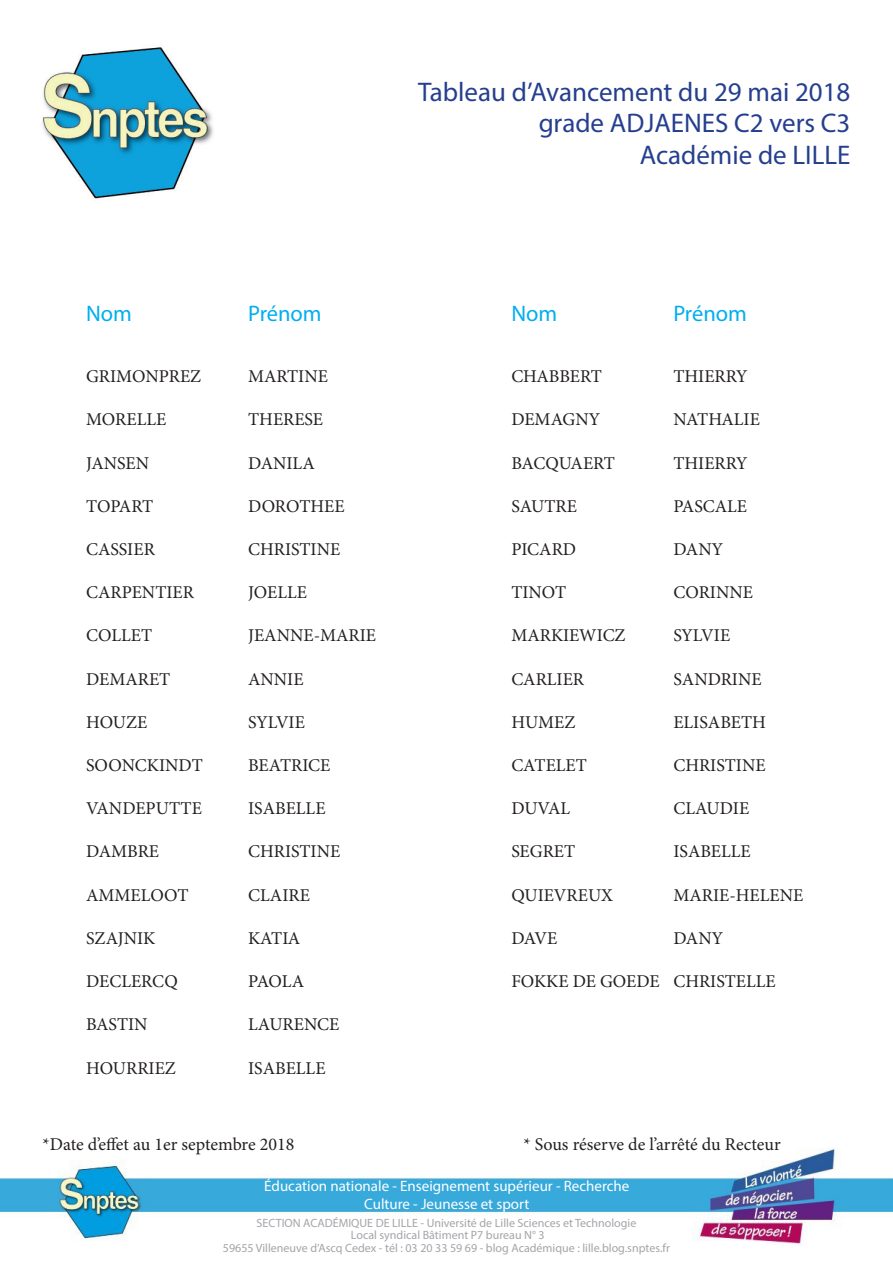
<style>
.page{position:relative;width:893px;height:1263px;background:#fff}
.page>*{position:absolute;margin:0;border:0;box-sizing:border-box;transform-origin:0 0}
.t1{font:27px "Myriad Pro";color:#253f8e}
.t2{font:22.5px "Myriad Pro";color:#00aeef}
.t3{font:18px "Minion Pro";color:#231f20}
.t4{font:15px "Myriad Pro";color:#fff}
.t5{font:12px "Myriad Pro";color:#a4a5a9}
</style>
<div class="page">
<img style="left:0;top:1148px;width:893px;height:98px">
<svg style="left:220px;top:1185px;width:453px;height:61px"></svg>
<img style="left:42px;top:47px;width:172px;height:152px">
<p class="t1" style="left:418px;top:75px;width:434px">Tableau d’Avancement du 29 mai 2018</p>
<p class="t1" style="left:539px;top:107px;width:313px">grade ADJAENES C2 vers C3</p>
<p class="t1" style="left:640px;top:138px;width:212px">Académie de LILLE</p>
<p class="t2" style="left:86px;top:299px;width:47px">Nom</p>
<p class="t2" style="left:248px;top:299px;width:75px">Prénom</p>
<p class="t2" style="left:511px;top:299px;width:47px">Nom</p>
<p class="t2" style="left:673px;top:299px;width:75px">Prénom</p>
<p class="t3" style="left:86px;top:364px;width:117px">GRIMONPREZ</p>
<p class="t3" style="left:248px;top:364px;width:81px">MARTINE</p>
<p class="t3" style="left:86px;top:408px;width:82px">MORELLE</p>
<p class="t3" style="left:248px;top:408px;width:77px">THERESE</p>
<p class="t3" style="left:86px;top:451px;width:65px">JANSEN</p>
<p class="t3" style="left:248px;top:451px;width:68px">DANILA</p>
<p class="t3" style="left:86px;top:494px;width:68px">TOPART</p>
<p class="t3" style="left:248px;top:494px;width:98px">DOROTHEE</p>
<p class="t3" style="left:86px;top:537px;width:70px">CASSIER</p>
<p class="t3" style="left:248px;top:537px;width:94px">CHRISTINE</p>
<p class="t3" style="left:86px;top:580px;width:109px">CARPENTIER</p>
<p class="t3" style="left:248px;top:580px;width:60px">JOELLE</p>
<p class="t3" style="left:86px;top:624px;width:68px">COLLET</p>
<p class="t3" style="left:248px;top:624px;width:129px">JEANNE-MARIE</p>
<p class="t3" style="left:86px;top:667px;width:86px">DEMARET</p>
<p class="t3" style="left:248px;top:667px;width:57px">ANNIE</p>
<p class="t3" style="left:86px;top:710px;width:63px">HOUZE</p>
<p class="t3" style="left:248px;top:710px;width:58px">SYLVIE</p>
<p class="t3" style="left:86px;top:753px;width:118px">SOONCKINDT</p>
<p class="t3" style="left:248px;top:753px;width:84px">BEATRICE</p>
<p class="t3" style="left:86px;top:796px;width:117px">VANDEPUTTE</p>
<p class="t3" style="left:248px;top:796px;width:79px">ISABELLE</p>
<p class="t3" style="left:86px;top:840px;width:74px">DAMBRE</p>
<p class="t3" style="left:248px;top:840px;width:94px">CHRISTINE</p>
<p class="t3" style="left:86px;top:883px;width:104px">AMMELOOT</p>
<p class="t3" style="left:248px;top:883px;width:63px">CLAIRE</p>
<p class="t3" style="left:86px;top:926px;width:71px">SZAJNIK</p>
<p class="t3" style="left:248px;top:926px;width:54px">KATIA</p>
<p class="t3" style="left:86px;top:969px;width:93px">DECLERCQ</p>
<p class="t3" style="left:248px;top:969px;width:58px">PAOLA</p>
<p class="t3" style="left:86px;top:1012px;width:63px">BASTIN</p>
<p class="t3" style="left:248px;top:1012px;width:93px">LAURENCE</p>
<p class="t3" style="left:86px;top:1056px;width:91px">HOURRIEZ</p>
<p class="t3" style="left:248px;top:1056px;width:79px">ISABELLE</p>
<p class="t3" style="left:511px;top:364px;width:92px">CHABBERT</p>
<p class="t3" style="left:673px;top:364px;width:76px">THIERRY</p>
<p class="t3" style="left:511px;top:408px;width:90px">DEMAGNY</p>
<p class="t3" style="left:673px;top:408px;width:88px">NATHALIE</p>
<p class="t3" style="left:511px;top:451px;width:105px">BACQUAERT</p>
<p class="t3" style="left:673px;top:451px;width:76px">THIERRY</p>
<p class="t3" style="left:511px;top:494px;width:67px">SAUTRE</p>
<p class="t3" style="left:673px;top:494px;width:75px">PASCALE</p>
<p class="t3" style="left:511px;top:537px;width:66px">PICARD</p>
<p class="t3" style="left:673px;top:537px;width:51px">DANY</p>
<p class="t3" style="left:511px;top:580px;width:56px">TINOT</p>
<p class="t3" style="left:673px;top:580px;width:81px">CORINNE</p>
<p class="t3" style="left:511px;top:624px;width:116px">MARKIEWICZ</p>
<p class="t3" style="left:673px;top:624px;width:58px">SYLVIE</p>
<p class="t3" style="left:511px;top:667px;width:74px">CARLIER</p>
<p class="t3" style="left:673px;top:667px;width:90px">SANDRINE</p>
<p class="t3" style="left:511px;top:710px;width:65px">HUMEZ</p>
<p class="t3" style="left:673px;top:710px;width:94px">ELISABETH</p>
<p class="t3" style="left:511px;top:753px;width:77px">CATELET</p>
<p class="t3" style="left:673px;top:753px;width:94px">CHRISTINE</p>
<p class="t3" style="left:511px;top:796px;width:60px">DUVAL</p>
<p class="t3" style="left:673px;top:796px;width:77px">CLAUDIE</p>
<p class="t3" style="left:511px;top:840px;width:65px">SEGRET</p>
<p class="t3" style="left:673px;top:840px;width:79px">ISABELLE</p>
<p class="t3" style="left:511px;top:883px;width:103px">QUIEVREUX</p>
<p class="t3" style="left:673px;top:883px;width:131px">MARIE-HELENE</p>
<p class="t3" style="left:511px;top:926px;width:48px">DAVE</p>
<p class="t3" style="left:673px;top:926px;width:51px">DANY</p>
<p class="t3" style="left:511px;top:969px;width:266px">FOKKE DE GOEDE CHRISTELLE</p>
<p class="t3" style="left:43px;top:1132px;width:253px">*Date d’effet au 1er septembre 2018</p>
<p class="t4" style="left:264px;top:1176px;width:367px">Éducation nationale - Enseignement supérieur - Recherche</p>
<p class="t4" style="left:364px;top:1194px;width:167px">Culture - Jeunesse et sport</p>
<p class="t5" style="left:257px;top:1215px;width:381px">SECTION ACADÉMIQUE DE LILLE - Université de Lille Sciences et Technologie</p>
<p class="t5" style="left:351px;top:1227px;width:195px">Local syndical Bâtiment P7 bureau N° 3</p>
<p class="t5" style="left:223px;top:1241px;width:448px">59655 Villeneuve d’Ascq Cedex - tél : 03 20 33 59 69 - blog Académique : lille.blog.snptes.fr</p>
<p class="t3" style="left:523px;top:1132px;width:259px">* Sous réserve de l’arrêté du Recteur</p>
</div>
